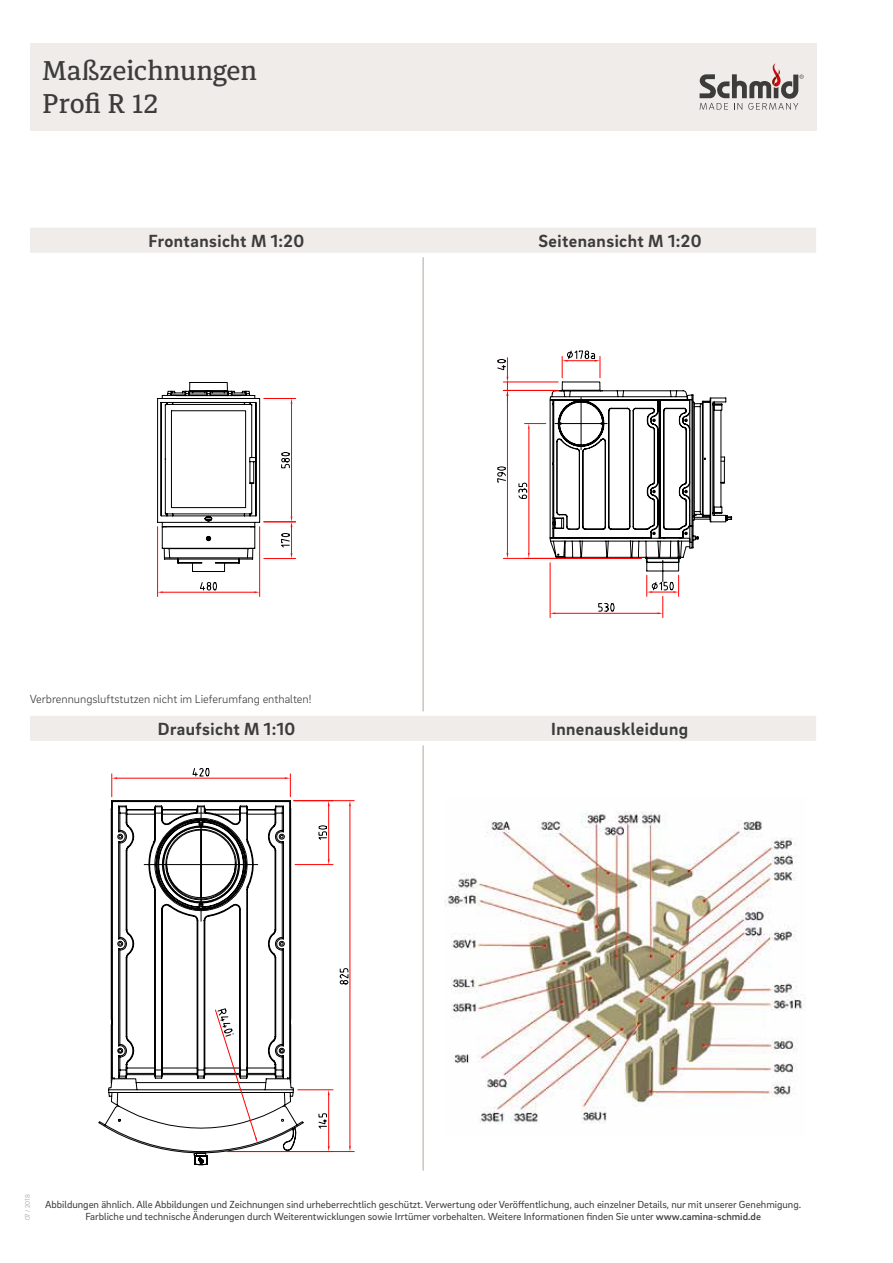
<style>
.page{position:relative;width:893px;height:1263px;background:#fff}
.page>*{position:absolute;margin:0;border:0;box-sizing:border-box;transform-origin:0 0}
.t1{font:500 27px "Diaria Pro";letter-spacing:-.01em;color:#3c3c3b}
.t2{font:700 18px "Brix Sans";letter-spacing:.025em;color:#3c3c3b}
.t3{font:300 12px "Brix Sans";color:#3c3c3b}
.t4{font:10.5px/12.6px "Brix Sans";color:#3c3c3b;text-align:center}
.t5{font:300 6.75px "Brix Sans";color:#9d9d9c}
.s1{font-weight:500}
</style>
<div class="page">
<hr style="left:423px;top:738px;width:1px;height:432px;background:#b2a499">
<div style="left:30px;top:43px;width:786px;height:87px;background:#efecea"></div>
<svg style="left:700px;top:63px;width:104px;height:47px"></svg>
<div style="left:26px;top:223px;width:795px;height:34px;background:#efecea;border:4px solid #fff"></div>
<hr style="left:423px;top:257px;width:1px;height:465px;background:#b2a499">
<div style="left:26px;top:711px;width:795px;height:34px;background:#efecea;border:4px solid #fff"></div>
<hr style="left:291px;top:404px;width:1px;height:112px;background:#f00">
<hr style="left:264px;top:398px;width:32px;height:1px;background:#f00">
<svg style="left:281px;top:452px;width:9px;height:17px"></svg>
<hr style="left:264px;top:521px;width:32px;height:1px;background:#f00">
<hr style="left:264px;top:558px;width:32px;height:1px;background:#f00">
<svg style="left:280px;top:516px;width:12px;height:42px"></svg>
<hr style="left:259px;top:527px;width:1px;height:69px;background:#f00">
<hr style="left:157px;top:527px;width:1px;height:69px;background:#f00">
<svg style="left:157px;top:382px;width:103px;height:211px"></svg>
<hr style="left:507px;top:396px;width:1px;height:157px;background:#f00">
<hr style="left:503px;top:558px;width:138px;height:1px;background:#f00">
<svg style="left:497px;top:466px;width:9px;height:17px"></svg>
<hr style="left:503px;top:382px;width:55px;height:1px;background:#f00">
<hr style="left:503px;top:390px;width:55px;height:1px;background:#f00">
<svg style="left:497px;top:358px;width:11px;height:43px"></svg>
<svg style="left:518px;top:350px;width:214px;height:268px"></svg>
<svg style="left:98px;top:801px;width:206px;height:352px"></svg>
<svg style="left:108px;top:800px;width:186px;height:307px"></svg>
<svg style="left:143px;top:807px;width:115px;height:115px"></svg>
<hr style="left:117px;top:778px;width:168px;height:1px;background:#f00">
<svg style="left:111px;top:774px;width:6px;height:23px"></svg>
<svg style="left:285px;top:774px;width:6px;height:23px"></svg>
<svg style="left:192px;top:768px;width:18px;height:9px"></svg>
<hr style="left:328px;top:806px;width:1px;height:53px;background:#f00">
<hr style="left:295px;top:864px;width:38px;height:1px;background:#f00">
<svg style="left:318px;top:825px;width:9px;height:15px"></svg>
<hr style="left:350px;top:806px;width:1px;height:340px;background:#f00">
<hr style="left:227px;top:1151px;width:127px;height:1px;background:#f00">
<hr style="left:294px;top:800px;width:60px;height:1px;background:#f00">
<svg style="left:339px;top:968px;width:10px;height:17px"></svg>
<hr style="left:328px;top:1095px;width:1px;height:51px;background:#f00">
<hr style="left:298px;top:1089px;width:35px;height:1px;background:#f00">
<svg style="left:318px;top:1113px;width:9px;height:16px"></svg>
<svg style="left:215px;top:1008px;width:42px;height:135px"></svg>
<svg style="left:193px;top:1152px;width:15px;height:14px"></svg>
<img style="left:444px;top:811px;width:362px;height:313px">
<h1 class="t1" style="left:43px;top:55px;width:216px">Maßzeichnungen</h1>
<h1 class="t1" style="left:43px;top:87px;width:117px">Profi R 12</h1>
<h2 class="t2" style="left:149px;top:229px;width:157px">Frontansicht M 1:20</h2>
<h2 class="t2" style="left:538px;top:229px;width:165px">Seitenansicht M 1:20</h2>
<p class="t3" style="left:30px;top:692px;width:283px">Verbrennungsluftstutzen nicht im Lieferumfang enthalten!</p>
<h2 class="t2" style="left:158px;top:717px;width:139px">Draufsicht M 1:10</h2>
<h2 class="t2" style="left:551px;top:717px;width:138px">Innenauskleidung</h2>
<p class="t5" style="left:23px;top:1220px;width:28px;rotate:-90deg">07 / 2018</p>
<p class="t4" style="left:45px;top:1197px;width:758px">Abbildungen ähnlich. Alle Abbildungen und Zeichnungen sind urheberrechtlich geschützt. Verwertung oder Veröffentlichung, auch einzelner Details, nur mit unserer Genehmigung.<br>Farbliche und technische Änderungen durch Weiterentwicklungen sowie Irrtümer vorbehalten. Weitere Informationen finden Sie unter <span class="s1">www.camina-schmid.de</span></p>
</div>
